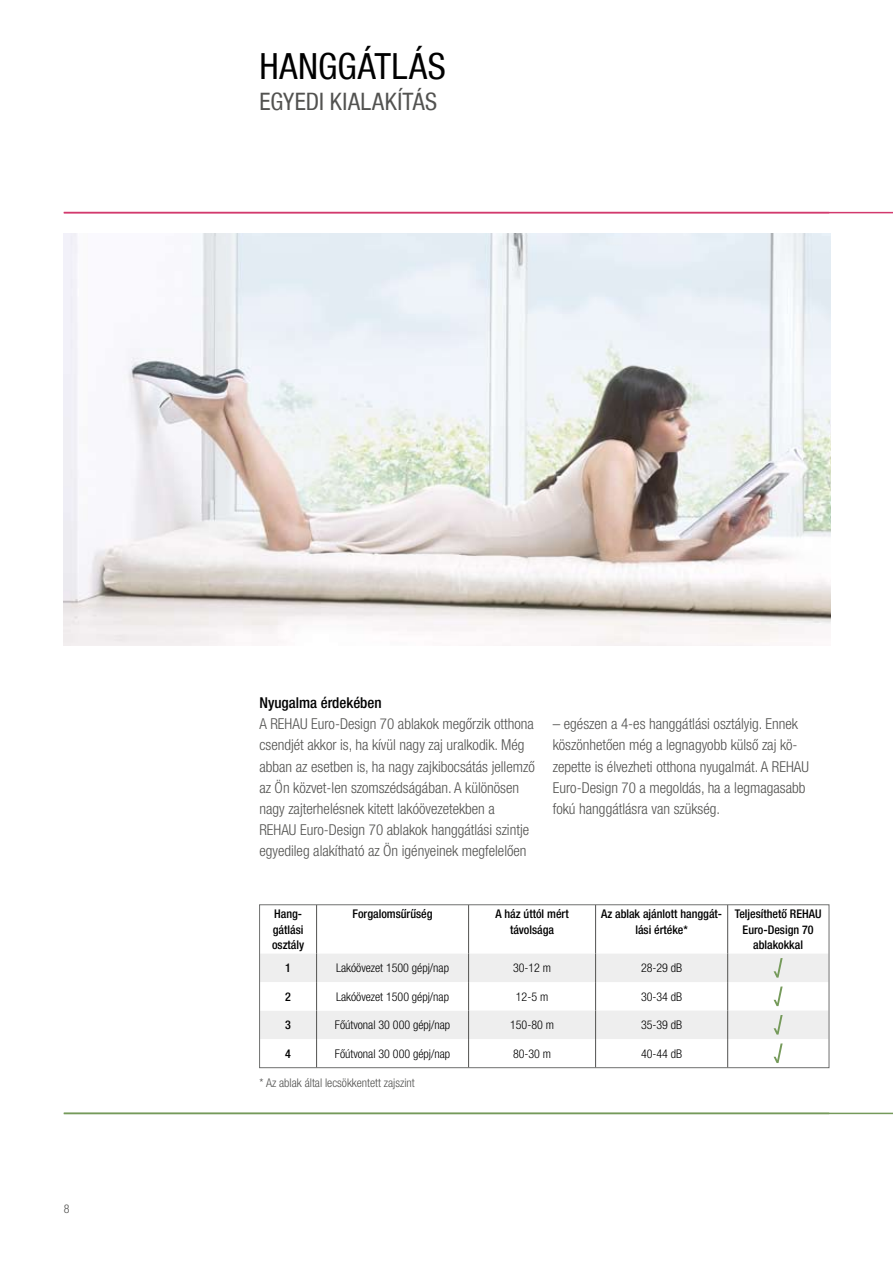
<style>
.page{position:relative;width:893px;height:1263px;background:#fff}
.page>*{position:absolute;margin:0;border:0;box-sizing:border-box;transform-origin:0 0}
.t1{font:condensed 36px "Helvetica Neue LT Com";letter-spacing:.015em;color:#000}
.t2{font:condensed 24px "Helvetica Neue LT Com";letter-spacing:.02em;color:#525250}
.t3{font:300 condensed 15px/21px "Helvetica Neue LT Com";color:#525250}
.t4{font:500 condensed 15px "Helvetica Neue LT Com";color:#000}
.t5{font:300 condensed 12px "Helvetica Neue LT Com";color:#000}
.t6{font:500 condensed 12px/15.6px "Helvetica Neue LT Com";color:#000;text-align:center}
.t7{font:300 condensed 12px "Helvetica Neue LT Com";color:#525250}
</style>
<div class="page">
<hr style="left:64px;top:212px;width:829px;height:1px;background:#d2396d">
<hr style="left:64px;top:1113px;width:829px;height:1px;background:#759a5a">
<img style="left:64px;top:234px;width:766px;height:411px">
<div style="left:261px;top:953px;width:566px;height:29px;background:#eee"></div>
<svg style="left:261px;top:982px;width:566px;height:84px"></svg>
<hr style="left:316px;top:905px;width:1px;height:48px;background:#525250">
<hr style="left:468px;top:905px;width:1px;height:48px;background:#525250">
<hr style="left:595px;top:905px;width:1px;height:48px;background:#525250">
<hr style="left:727px;top:905px;width:1px;height:48px;background:#525250">
<svg style="left:316px;top:953px;width:1px;height:113px"></svg>
<svg style="left:468px;top:953px;width:1px;height:113px"></svg>
<svg style="left:595px;top:953px;width:1px;height:113px"></svg>
<svg style="left:727px;top:953px;width:1px;height:113px"></svg>
<svg style="left:774px;top:958px;width:9px;height:20px"></svg>
<svg style="left:774px;top:986px;width:9px;height:20px"></svg>
<svg style="left:774px;top:1015px;width:9px;height:19px"></svg>
<svg style="left:774px;top:1043px;width:9px;height:20px"></svg>
<div style="left:259px;top:904px;width:570px;height:164px;border:1px solid #6f706f"></div>
<h1 class="t1" style="left:259px;top:45px;width:188px">HANGGÁTLÁS</h1>
<h2 class="t2" style="left:259px;top:88px;width:179px">EGYEDI KIALAKÍTÁS</h2>
<p class="t7" style="left:64px;top:1201px;width:7px">8</p>
<p class="t4" style="left:259px;top:694px;width:124px">Nyugalma érdekében</p>
<p class="t3" style="left:259px;top:714px;width:277px">A REHAU Euro-Design 70 ablakok megőrzik otthona csendjét akkor is, ha kívül nagy zaj uralkodik. Még abban az esetben is, ha nagy zajkibocsátás jellemző az Ön közvet-len szomszédságában. A különösen nagy zajterhelésnek kitett lakóövezetekben a REHAU Euro-Design 70 ablakok hanggátlási szintje egyedileg alakítható az Ön igényeinek megfelelően</p>
<p class="t3" style="left:553px;top:714px;width:258px">– egészen a 4-es hanggátlási osztályig. Ennek köszönhetően még a legnagyobb külső zaj kö&shy;zepette is élvezheti otthona nyugalmát. A REHAU Euro-Design 70 a megoldás, ha a legmagasabb fokú hanggátlásra van szükség.</p>
<p class="t6" style="left:272px;top:906px;width:34px;text-align:left">Hang&shy;gátlási osztály</p>
<p class="t6" style="left:352px;top:906px;width:82px">Forgalomsűrűség</p>
<p class="t6" style="left:495px;top:906px;width:75px">A ház úttól mért távolsága</p>
<p class="t6" style="left:601px;top:906px;width:123px">Az ablak ajánlott hanggát&shy;lási értéke*</p>
<p class="t6" style="left:735px;top:906px;width:88px">Teljesíthető REHAU<br>Euro-Design 70 ablakokkal</p>
<p class="t6" style="left:285px;top:960px;width:7px">1</p>
<p class="t5" style="left:336px;top:961px;width:115px">Lakóövezet 1500 gépj/nap</p>
<p class="t5" style="left:513px;top:961px;width:40px">30-12 m</p>
<p class="t5" style="left:641px;top:961px;width:43px">28-29 dB</p>
<p class="t6" style="left:285px;top:988px;width:7px">2</p>
<p class="t5" style="left:336px;top:989px;width:115px">Lakóövezet 1500 gépj/nap</p>
<p class="t5" style="left:516px;top:989px;width:34px">12-5 m</p>
<p class="t5" style="left:641px;top:989px;width:43px">30-34 dB</p>
<p class="t6" style="left:285px;top:1017px;width:7px">3</p>
<p class="t5" style="left:335px;top:1018px;width:117px">Főútvonal 30 000 gépj/nap</p>
<p class="t5" style="left:510px;top:1018px;width:45px">150-80 m</p>
<p class="t5" style="left:641px;top:1018px;width:43px">35-39 dB</p>
<p class="t6" style="left:285px;top:1045px;width:7px">4</p>
<p class="t5" style="left:335px;top:1046px;width:117px">Főútvonal 30 000 gépj/nap</p>
<p class="t5" style="left:513px;top:1046px;width:40px">80-30 m</p>
<p class="t5" style="left:641px;top:1046px;width:43px">40-44 dB</p>
<p class="t7" style="left:260px;top:1075px;width:157px">* Az ablak által lecsökkentett zajszint</p>
</div>
